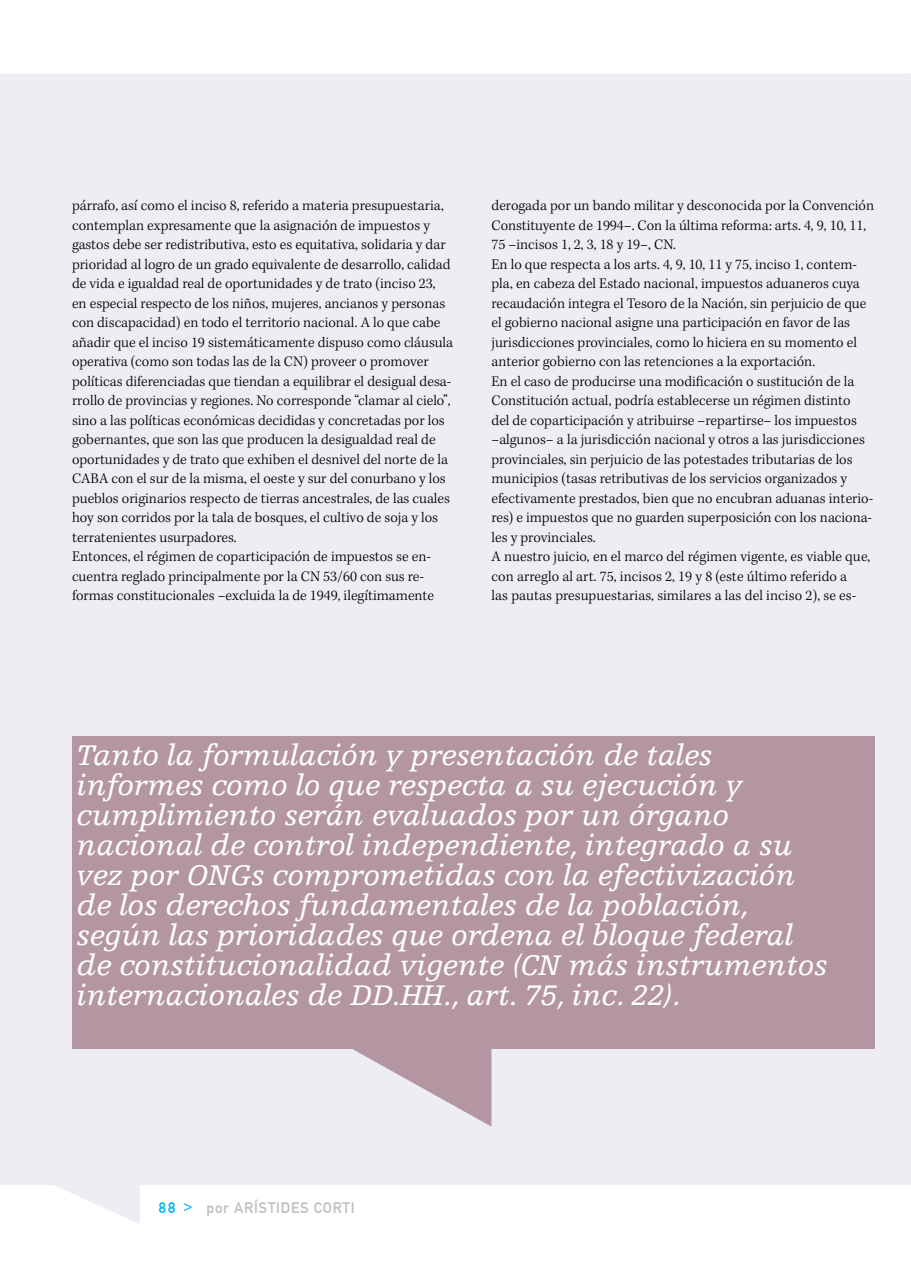
<style>
.page{position:relative;width:911px;height:1263px;background:#fff}
.page>*{position:absolute;margin:0;border:0;box-sizing:border-box;transform-origin:0 0}
.t1{font:italic 30px/30px "Egyptienne F";letter-spacing:-.005em;color:#fff}
.t2{font:300 15px/19.5px "Kepler Std";color:#000}
.t3{font:15px "DIN1451 Mittelschrift";letter-spacing:.05em;color:#bcbec0}
.s1{color:#00b3f0}
</style>
<div class="page">
<div style="left:0;top:73px;width:911px;height:1151px;background:#ededf3"></div>
<div style="left:72px;top:736px;width:803px;height:313px;background:#b496a2"></div>
<svg style="left:352px;top:1049px;width:139px;height:78px;background:#d0c1ca"></svg>
<p class="t2" style="left:72px;top:196px;width:383px">párrafo, así como el inciso 8, referido a materia presupuestaria, contemplan expresamente que la asignación de impuestos y gastos debe ser redistributiva, esto es equitativa, solidaria y dar prioridad al logro de un grado equivalente de desarrollo, calidad de vida e igualdad real de oportunidades y de trato (inciso 23, en especial respecto de los niños, mujeres, ancianos y personas con discapacidad) en todo el territorio nacional. A lo que cabe añadir que el inciso 19 sistemáticamente dispuso como cláusula operativa (como son todas las de la CN) proveer o promover políticas diferenciadas que tiendan a equilibrar el desigual desa&shy;rrollo de provincias y regiones. No corresponde “clamar al cielo”, sino a las políticas económicas decididas y concretadas por los gobernantes, que son las que producen la desigualdad real de oportunidades y de trato que exhiben el desnivel del norte de la CABA con el sur de la misma, el oeste y sur del conurbano y los pueblos originarios respecto de tierras ancestrales, de las cuales hoy son corridos por la tala de bosques, el cultivo de soja y los terratenientes usurpadores.<br>Entonces, el régimen de coparticipación de impuestos se en&shy;cuentra reglado principalmente por la CN 53/60 con sus re&shy;formas constitucionales –excluida la de 1949, ilegítimamente</p>
<p class="t2" style="left:491px;top:196px;width:384px">derogada por un bando militar y desconocida por la Convención Constituyente de 1994–. Con la última reforma: arts. 4, 9, 10, 11, 75 –incisos 1, 2, 3, 18 y 19–, CN.<br>En lo que respecta a los arts. 4, 9, 10, 11 y 75, inciso 1, contem&shy;pla, en cabeza del Estado nacional, impuestos aduaneros cuya recaudación integra el Tesoro de la Nación, sin perjuicio de que el gobierno nacional asigne una participación en favor de las jurisdicciones provinciales, como lo hiciera en su momento el anterior gobierno con las retenciones a la exportación.<br>En el caso de producirse una modificación o sustitución de la Constitución actual, podría establecerse un régimen distinto<br>del de coparticipación y atribuirse –repartirse– los impuestos –algunos– a la jurisdicción nacional y otros a las jurisdicciones provinciales, sin perjuicio de las potestades tributarias de los municipios (tasas retributivas de los servicios organizados y efectivamente prestados, bien que no encubran aduanas interio&shy;res) e impuestos que no guarden superposición con los naciona&shy;les y provinciales.<br>A nuestro juicio, en el marco del régimen vigente, es viable que, con arreglo al art. 75, incisos 2, 19 y 8 (este último referido a<br>las pautas presupuestarias, similares a las del inciso 2), se es-</p>
<p class="t1" style="left:76px;top:741px;width:753px">Tanto la formulación y presentación de tales informes como lo que respecta a su ejecución y cumplimiento serán evaluados por un órgano nacional de control independiente, integrado a su vez por ONGs comprometidas con la efectivización de los derechos fundamentales de la población, según las prioridades que ordena el bloque federal de constitucionalidad vigente (CN más instrumentos internacionales de DD.HH., art. 75, inc. 22).</p>
<p class="t3" style="left:159px;top:1199px;width:197px"><span class="s1">88 &gt;</span> POR ARÍSTIDES CORTI</p>
</div>
